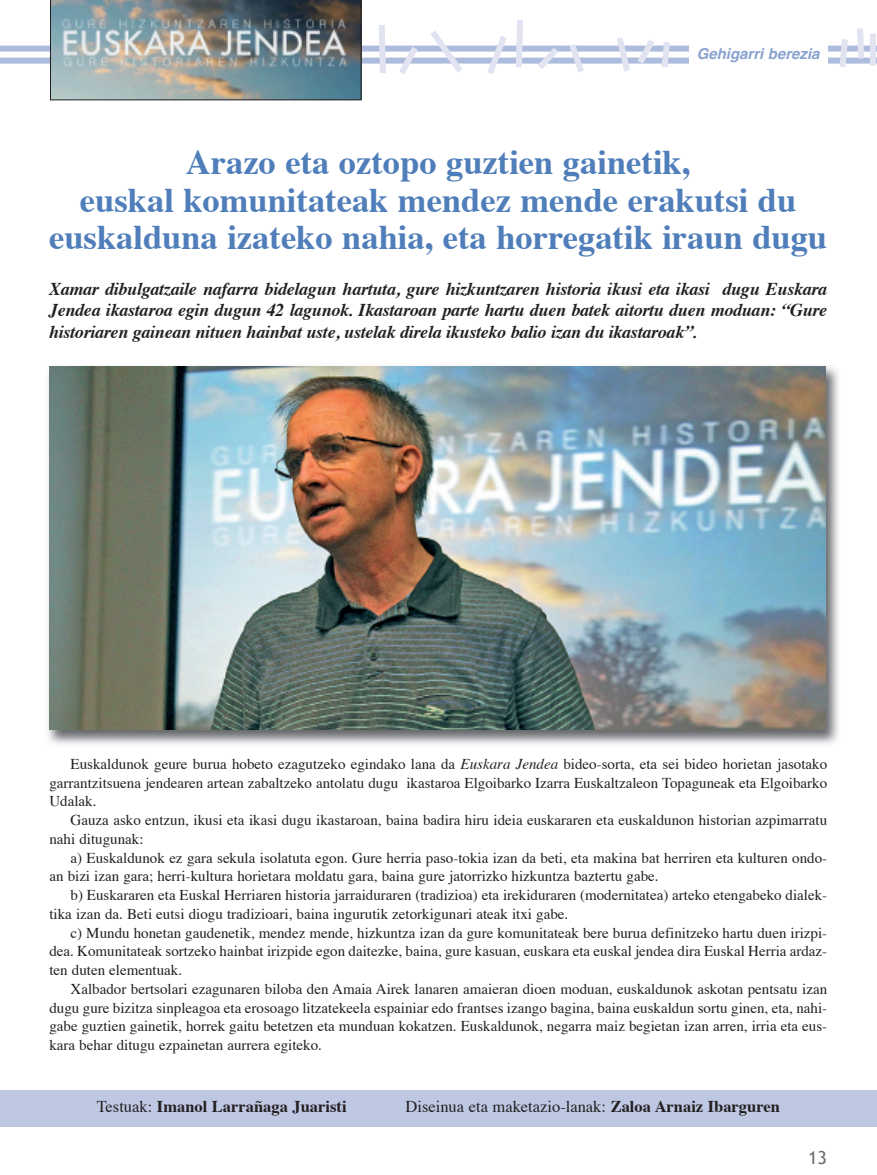
<style>
.page{position:relative;width:877px;height:1175px;background:#fff}
.page>*{position:absolute;margin:0;border:0;box-sizing:border-box;transform-origin:0 0}
.t1{font:700 34.5px/37.5px "Times";color:#4f7eba;text-align:center}
.t2{font:italic 700 18px/21.6px "Times";letter-spacing:-.015em;color:#231f20;text-align:justify}
.t3{font:18px "Trebuchet MS";color:#716c6b}
.t4{font:16.5px "Times";color:#231f20}
.t5{font:700 16.5px "Times";color:#231f20}
.t6{font:15px/18.8px "Times";color:#231f20;text-align:justify}
.t7{font:italic 700 15px "Helvetica";color:#8aa2cf}
.s1{font-style:italic}
.s2{font-weight:400}
.s3{font-weight:700}
</style>
<div class="page">
<div style="left:0;top:46px;width:877px;height:6px;background:#adbbdc"></div>
<div style="left:0;top:58px;width:877px;height:6px;background:#adbbdc"></div>
<img style="left:50px;top:0;width:311px;height:100px">
<div style="left:0;top:1090px;width:877px;height:36px;background:#bec8e3"></div>
<svg style="left:376px;top:25px;width:92px;height:49px"></svg>
<svg style="left:482px;top:20px;width:107px;height:54px"></svg>
<svg style="left:612px;top:37px;width:61px;height:35px"></svg>
<svg style="left:827px;top:28px;width:40px;height:39px"></svg>
<div style="left:870px;top:34px;width:6px;height:32px;background:#e1e3f1"></div>
<img style="left:48px;top:366px;width:791px;height:378px">
<img style="left:49px;top:367px;width:776px;height:363px">
<div style="left:689px;top:29px;width:138px;height:46px;background:#fff"></div>
<p class="t7" style="left:697px;top:47px;width:124px">Gehigarri berezia</p>
<h1 class="t1" style="left:49px;top:147px;width:779px">Arazo eta oztopo guztien gainetik,<br>euskal komunitateak mendez mende erakutsi du euskalduna izateko nahia, eta horregatik iraun dugu</h1>
<p class="t2" style="left:49px;top:279px;width:780px">Xamar dibulgatzaile nafarra bidelagun hartuta, gure hizkuntzaren historia ikusi eta ikasi dugu Euskara Jendea ikastaroa egin dugun 42 lagunok. Ikastaroan parte hartu duen batek aitortu duen moduan: “Gure historiaren gainean nituen hainbat uste, ustelak direla ikusteko balio izan du ikastaroak”.</p>
<p class="t6" style="left:49px;top:755px;width:779px;text-indent:21px">Euskaldunok geure burua hobeto ezagutzeko egindako lana da <span class="s1">Euskara Jendea</span> bideo-sorta, eta sei bideo horietan jasotako garrantzitsuena jendearen artean zabaltzeko antolatu dugu ikastaroa Elgoibarko Izarra Euskaltzaleon Topaguneak eta Elgoibarko Udalak.</p>
<p class="t6" style="left:49px;top:812px;width:779px;text-indent:21px">Gauza asko entzun, ikusi eta ikasi dugu ikastaroan, baina badira hiru ideia euskararen eta euskaldunon historian azpimarratu nahi ditugunak:</p>
<p class="t6" style="left:49px;top:849px;width:779px;text-indent:21px">a) Euskaldunok ez gara sekula isolatuta egon. Gure herria paso-tokia izan da beti, eta makina bat herriren eta kulturen ondo&shy;an bizi izan gara; herri-kultura horietara moldatu gara, baina gure jatorrizko hizkuntza baztertu gabe.</p>
<p class="t6" style="left:49px;top:887px;width:779px;text-indent:21px">b) Euskararen eta Euskal Herriaren historia jarraiduraren (tradizioa) eta irekiduraren (modernitatea) arteko etengabeko dialek&shy;tika izan da. Beti eutsi diogu tradizioari, baina ingurutik zetorkigunari ateak itxi gabe.</p>
<p class="t6" style="left:49px;top:924px;width:779px;text-indent:21px">c) Mundu honetan gaudenetik, mendez mende, hizkuntza izan da gure komunitateak bere burua definitzeko hartu duen irizpi&shy;dea. Komunitateak sortzeko hainbat irizpide egon daitezke, baina, gure kasuan, euskara eta euskal jendea dira Euskal Herria ardaz&shy;ten duten elementuak.</p>
<p class="t6" style="left:49px;top:980px;width:779px;text-indent:21px">Xalbador bertsolari ezagunaren biloba den Amaia Airek lanaren amaieran dioen moduan, euskaldunok askotan pentsatu izan dugu gure bizitza sinpleagoa eta erosoago litzatekeela espainiar edo frantses izango bagina, baina euskaldun sortu ginen, eta, nahi&shy;gabe guztien gainetik, horrek gaitu betetzen eta munduan kokatzen. Euskaldunok, negarra maiz begietan izan arren, irria eta eus&shy;kara behar ditugu ezpainetan aurrera egiteko.</p>
<p class="t5" style="left:97px;top:1099px;width:251px"><span class="s2">Testuak:</span> Imanol Larrañaga Juaristi</p>
<p class="t4" style="left:406px;top:1099px;width:376px">Diseinua eta maketazio-lanak: <span class="s3">Zaloa Arnaiz Ibarguren</span></p>
<p class="t3" style="left:808px;top:1147px;width:20px">13</p>
</div>
